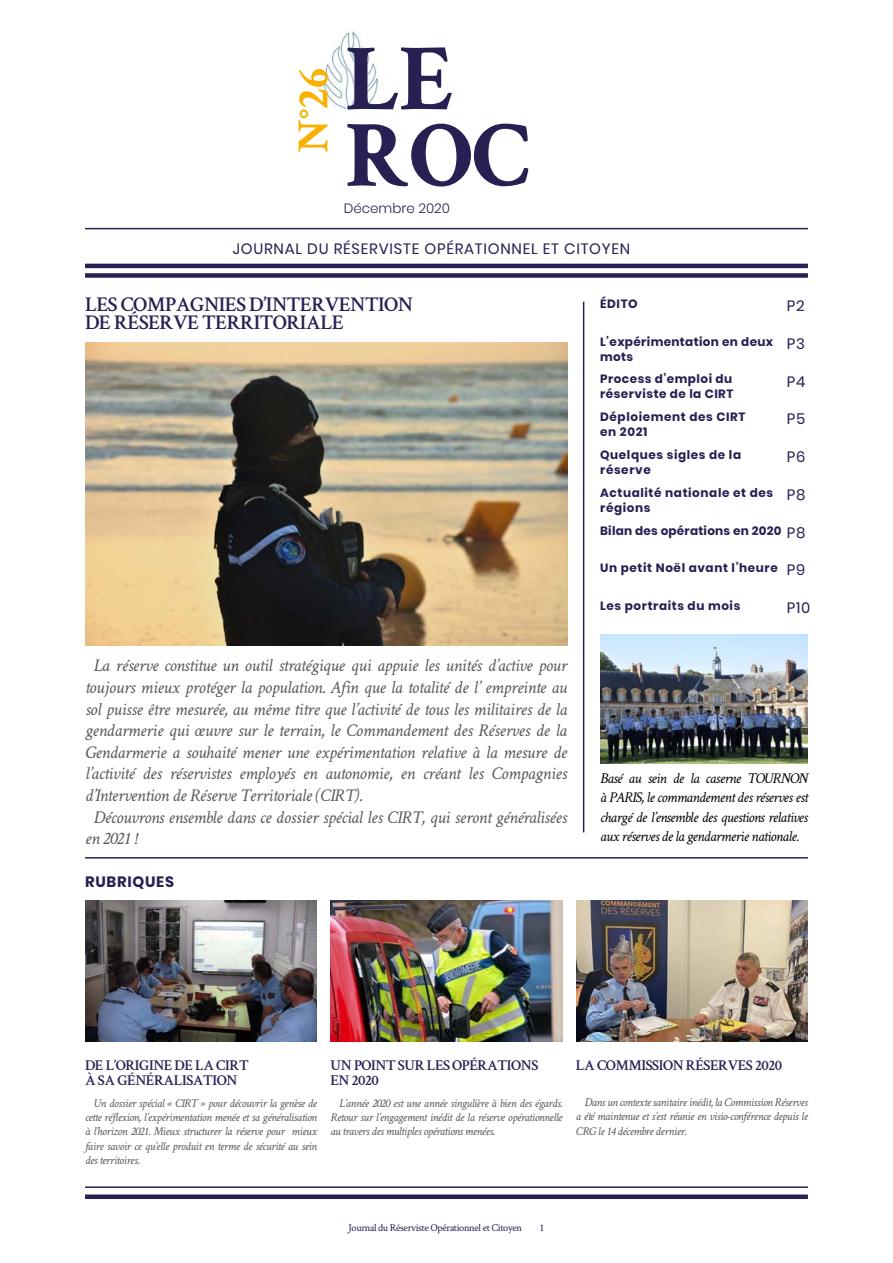
<style>
.page{position:relative;width:893px;height:1263px;background:#fff}
.page>*{position:absolute;margin:0;border:0;box-sizing:border-box;transform-origin:0 0}
.t1{font:700 95.1px/76.5px "Crimson Text";color:#262053}
.t2{font:700 44.85px "Crimson Text";color:#f9b000}
.t3{font:600 21px/18px "Crimson Text";letter-spacing:-.025em;color:#262053}
.t4{font:italic 18px "Crimson Text";letter-spacing:-.02em;color:#575756}
.t5{font:italic 15px/19.5px "Crimson Text";letter-spacing:-.04em;color:#000;text-align:justify}
.t6{font:600 15px/15px "Crimson Text";letter-spacing:-.03em;color:#262053}
.t7{font:15px "Poppins";letter-spacing:.05em;color:#262053}
.t8{font:700 15px "Poppins";letter-spacing:.05em;color:#262053}
.t9{font:300 13.5px "Poppins";color:#262053}
.t10{font:italic 12px/14.4px "Crimson Text";letter-spacing:-.035em;color:#575756;text-align:justify}
.t11{font:700 12px/15px "Poppins";letter-spacing:.05em;color:#262053}
.t12{font:700 12px/15px "Poppins";letter-spacing:.03em;color:#262053}
.t13{font:700 12px "Poppins";letter-spacing:.02em;color:#262053}
.t14{font:10.5px "Crimson Text";letter-spacing:-.035em;color:#262053}
.s1{font-weight:400;font-size:15px}
</style>
<div class="page">
<div style="left:85px;top:273px;width:723px;height:5px;background:#262053"></div>
<hr style="left:85px;top:264px;width:723px;height:4px;background:#262053">
<hr style="left:85px;top:228px;width:723px;height:1px;background:#262053">
<hr style="left:583px;top:302px;width:1px;height:530px;background:#262053">
<hr style="left:85px;top:857px;width:723px;height:1px;background:#262053">
<div style="left:85px;top:1194px;width:723px;height:5px;background:#262053"></div>
<hr style="left:85px;top:1186px;width:723px;height:2px;background:#262053">
<img style="left:323px;top:31px;width:55px;height:78px">
<img style="left:330px;top:900px;width:232px;height:142px">
<img style="left:85px;top:900px;width:232px;height:142px">
<img style="left:600px;top:635px;width:208px;height:128px">
<img style="left:85px;top:342px;width:482px;height:303px">
<img style="left:576px;top:900px;width:232px;height:142px">
<h2 class="t2" style="left:286px;top:153px;width:87px;rotate:-90deg">N°26</h2>
<h1 class="t1" style="left:345px;top:38px;width:187px">LE<br>ROC</h1>
<p class="t9" style="left:344px;top:201px;width:108px">Décembre 2020</p>
<p class="t7" style="left:233px;top:240px;width:399px">JOURNAL DU RÉSERVISTE OPÉRATIONNEL ET CITOYEN</p>
<p class="t3" style="left:85px;top:294px;width:330px">LES COMPAGNIES D’INTERVENTION<br>DE RÉSERVE TERRITORIALE</p>
<p class="t4" style="left:94px;top:655px;width:475px">La réserve constitue un outil stratégique qui appuie les unités d’active pour</p>
<p class="t4" style="left:85px;top:677px;width:484px">toujours mieux protéger la population. Afin que la totalité de l’ empreinte au</p>
<p class="t4" style="left:85px;top:698px;width:484px">sol puisse être mesurée, au même titre que l’activité de tous les militaires de la</p>
<p class="t4" style="left:85px;top:720px;width:483px">gendarmerie qui œuvre sur le terrain, le Commandement des Réserves de la</p>
<p class="t4" style="left:85px;top:742px;width:484px">Gendarmerie a souhaité mener une expérimentation relative à la mesure de</p>
<p class="t4" style="left:85px;top:763px;width:483px">l’activité des réservistes employés en autonomie, en créant les Compagnies</p>
<p class="t4" style="left:85px;top:785px;width:278px">d’Intervention de Réserve Territoriale (CIRT).</p>
<p class="t4" style="left:94px;top:806px;width:475px">Découvrons ensemble dans ce dossier spécial les CIRT, qui seront généralisées</p>
<p class="t4" style="left:85px;top:828px;width:54px">en 2021 !</p>
<p class="t8" style="left:85px;top:873px;width:91px">RUBRIQUES</p>
<p class="t11" style="left:600px;top:296px;width:39px">ÉDITO</p>
<p class="t7" style="left:787px;top:297px;width:19px">P2</p>
<p class="t12" style="left:600px;top:334px;width:174px">L’expérimentation en deux mots</p>
<p class="t7" style="left:787px;top:335px;width:20px">P3</p>
<p class="t11" style="left:600px;top:372px;width:135px">Process d’emploi du réserviste de la CIRT</p>
<p class="t7" style="left:787px;top:373px;width:20px">P4</p>
<p class="t11" style="left:600px;top:410px;width:147px">Déploiement des CIRT en 2021</p>
<p class="t7" style="left:787px;top:410px;width:20px">P5</p>
<p class="t11" style="left:600px;top:447px;width:142px">Quelques sigles de la réserve</p>
<p class="t7" style="left:787px;top:448px;width:20px">P6</p>
<p class="t11" style="left:600px;top:485px;width:174px">Actualité nationale et des régions</p>
<p class="t7" style="left:787px;top:486px;width:20px">P8</p>
<p class="t13" style="left:600px;top:523px;width:207px">Bilan des opérations en 2020 <span class="s1">P8</span></p>
<p class="t11" style="left:600px;top:561px;width:206px">Un petit Noël avant l’heure <span class="s1">P9</span></p>
<p class="t11" style="left:600px;top:598px;width:142px">Les portraits du mois</p>
<p class="t7" style="left:787px;top:599px;width:25px">P10</p>
<p class="t5" style="left:600px;top:768px;width:209px">Basé au sein de la caserne TOURNON à PARIS, le commandement des réserves est chargé de l’ensemble des questions relatives aux réserves de la gendarmerie nationale.</p>
<p class="t6" style="left:85px;top:1057px;width:165px">DE L’ORIGINE DE LA CIRT<br>À SA GÉNÉRALISATION</p>
<p class="t6" style="left:576px;top:1057px;width:208px">LA COMMISSION RÉSERVES 2020</p>
<p class="t6" style="left:330px;top:1057px;width:209px">UN POINT SUR LES OPÉRATIONS<br>EN 2020</p>
<p class="t10" style="left:330px;top:1096px;width:233px;text-indent:9px">L’année 2020 est une année singulière à bien des égards.<br>Retour sur l’engagement inédit de la réserve opérationnelle au travers des multiples opérations menées.</p>
<p class="t10" style="left:576px;top:1095px;width:233px;text-indent:9px">Dans un contexte sanitaire inédit, la Commission Réserves a été maintenue et s’est réunie en visio-conférence depuis le CRG le 14 décembre dernier.</p>
<p class="t10" style="left:85px;top:1096px;width:233px;text-indent:9px">Un dossier spécial « CIRT » pour découvrir la genèse de cette réflexion, l’expérimentation menée et sa généralisation à l’horizon 2021. Mieux structurer la réserve pour mieux faire savoir ce qu’elle produit en terme de sécurité au sein des territoires.</p>
<p class="t14" style="left:349px;top:1220px;width:175px">Journal du Réserviste Opérationnel et Citoyen</p>
<p class="t14" style="left:539px;top:1220px;width:6px">1</p>
</div>
